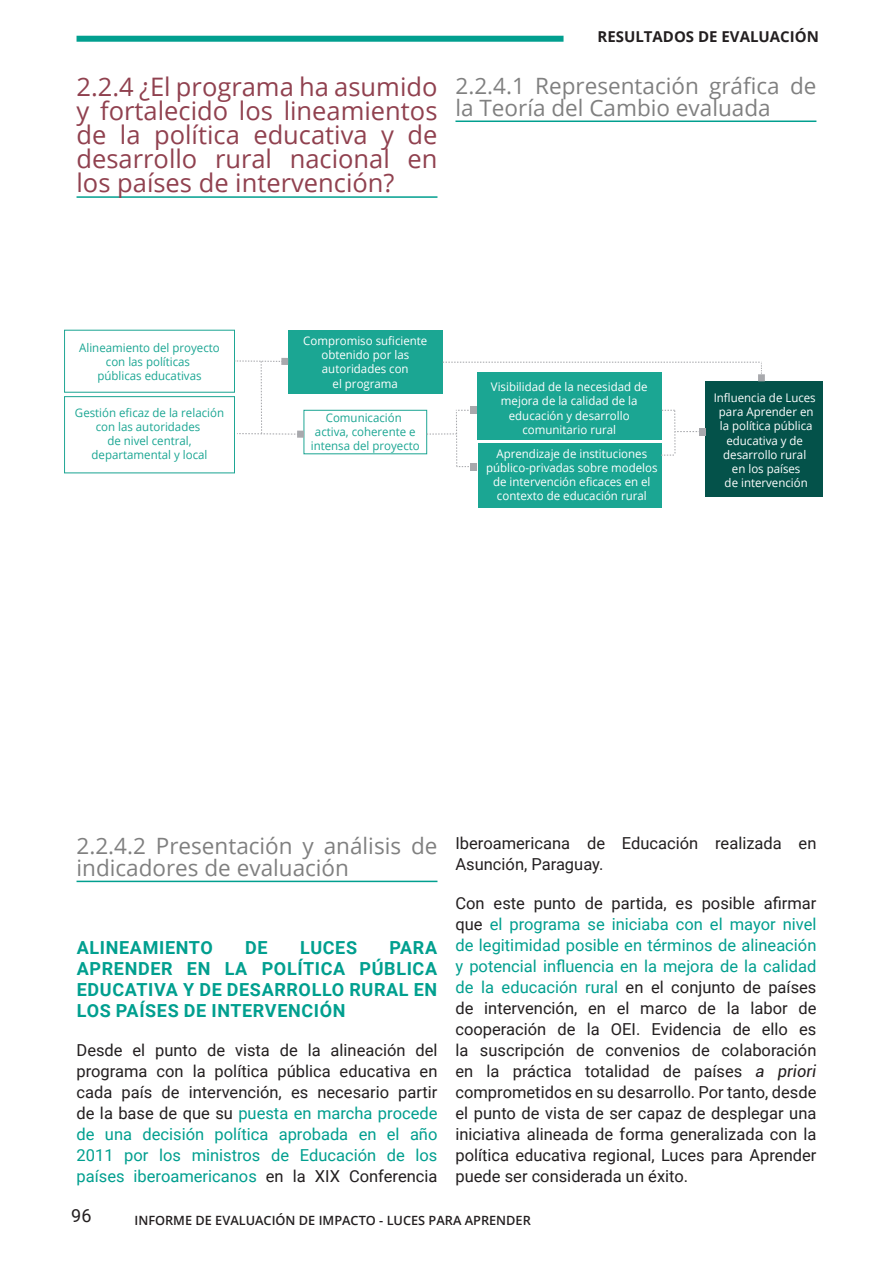
<style>
.page{position:relative;width:893px;height:1263px;background:#fff}
.page>*{position:absolute;margin:0;border:0;box-sizing:border-box;transform-origin:0 0}
.resumen_2_1_1{font:25.5px/24px "Open Sans";color:#90414f;text-align:justify}
.TITULO_2_1_1_1{font:22.5px/22.5px "Open Sans";color:#808080}
.TITULOGuión_2{font:700 18px/21px "Roboto";letter-spacing:.035em;color:#019f8f;text-align:justify}
.t1{font:18px "Roboto";color:#231f20}
.t2{font:16.5px/21px "Roboto";color:#231f20;text-align:justify}
.t3{font:700 15px "Open Sans";color:#231f20}
.t4{font:600 12.75px "Open Sans";color:#231f20}
.t5{font:11.85px/14.2px "Open Sans";color:#fff;text-align:center}
.t6{font:11.85px/14.2px "Open Sans";color:#1ba693;text-align:center}
.s1{color:#019f8f}
.s2{font-style:italic}
</style>
<div class="page">
<div style="left:77px;top:36px;width:486px;height:6px;background:#019f8f"></div>
<hr style="left:77px;top:881px;width:360px;height:1px;background:#019f8f">
<div style="left:706px;top:381px;width:117px;height:115px;background:#04524a"></div>
<div style="left:288px;top:330px;width:155px;height:64px;background:#1ba693"></div>
<div style="left:477px;top:372px;width:184px;height:68px;background:#1ba693"></div>
<div style="left:478px;top:443px;width:183px;height:65px;background:#1ba693"></div>
<div style="left:64px;top:330px;width:171px;height:63px;border:1px solid #1ca593"></div>
<div style="left:64px;top:396px;width:171px;height:77px;border:1px solid #1ca593"></div>
<div style="left:304px;top:410px;width:123px;height:44px;border:1px solid #1ca593"></div>
<div style="left:281px;top:358px;width:7px;height:7px;background:#a8a9ad"></div>
<svg style="left:235px;top:360px;width:66px;height:75px"></svg>
<div style="left:297px;top:431px;width:7px;height:7px;background:#a8a9ad"></div>
<svg style="left:443px;top:362px;width:319px;height:16px"></svg>
<div style="left:758px;top:374px;width:7px;height:7px;background:#a8a9ad"></div>
<div style="left:470px;top:407px;width:7px;height:7px;background:#a8a9ad"></div>
<svg style="left:427px;top:410px;width:42px;height:57px"></svg>
<div style="left:470px;top:463px;width:7px;height:7px;background:#a8a9ad"></div>
<svg style="left:661px;top:410px;width:42px;height:46px"></svg>
<div style="left:699px;top:428px;width:7px;height:7px;background:#a8a9ad"></div>
<hr style="left:77px;top:196px;width:360px;height:2px;background:#019f8f">
<hr style="left:455px;top:121px;width:361px;height:1px;background:#019f8f">
<p class="t3" style="left:597px;top:26px;width:223px">RESULTADOS DE EVALUACIÓN</p>
<p class="resumen_2_1_1" style="left:77px;top:74px;width:362px">2.2.4 ¿El programa ha asumido y fortalecido los lineamientos de la política educativa y de desarrollo rural nacional en los países de intervención?</p>
<p class="TITULO_2_1_1_1" style="left:455px;top:74px;width:362px">2.2.4.1 Representación gráfica de la Teoría del Cambio evaluada</p>
<p class="t5" style="left:303px;top:333px;width:126px">Compromiso suficiente obtenido por las autoridades con<br>el programa</p>
<p class="t6" style="left:79px;top:340px;width:142px">Alineamiento del proyecto con las políticas<br>públicas educativas</p>
<p class="t6" style="left:75px;top:405px;width:151px">Gestión eficaz de la relación con las autoridades<br>de nivel central, departamental y local</p>
<p class="t6" style="left:311px;top:410px;width:110px">Comunicación activa, coherente e intensa del proyecto</p>
<p class="t5" style="left:491px;top:379px;width:158px">Visibilidad de la necesidad de mejora de la calidad de la educación y desarrollo comunitario rural</p>
<p class="t5" style="left:486px;top:446px;width:173px">Aprendizaje de instituciones público-privadas sobre modelos de intervención eficaces en el contexto de educación rural</p>
<p class="t5" style="left:714px;top:390px;width:104px">Influencia de Luces para Aprender en la política pública educativa y de desarrollo rural<br>en los países<br>de intervención</p>
<p class="TITULO_2_1_1_1" style="left:77px;top:834px;width:362px">2.2.4.2 Presentación y análisis de indicadores de evaluación</p>
<p class="TITULOGuión_2" style="left:77px;top:937px;width:137px">ALINEAMIENTO</p>
<p class="TITULOGuión_2" style="left:245px;top:937px;width:24px">DE</p>
<p class="TITULOGuión_2" style="left:300px;top:937px;width:58px">LUCES</p>
<p class="TITULOGuión_2" style="left:77px;top:937px;width:362px;text-indent:313px">PARA APRENDER EN LA POLÍTICA PÚBLICA EDUCATIVA Y DE DESARROLLO RURAL EN LOS PAÍSES DE INTERVENCIÓN</p>
<p class="t2" style="left:77px;top:1039px;width:362px">Desde el punto de vista de la alineación del programa con la política pública educativa en cada país de intervención, es necesario partir de la base de que su <span class="s1">puesta en marcha procede de una decisión política aprobada en el año 2011 por los ministros de Educación de los países iberoamericanos</span> en la XIX Conferencia</p>
<p class="t2" style="left:455px;top:832px;width:362px">Iberoamericana de Educación realizada en<br>Asunción, Paraguay.</p>
<p class="t2" style="left:455px;top:892px;width:362px">Con este punto de partida, es posible afirmar que <span class="s1">el programa se iniciaba con el mayor nivel de legitimidad posible en términos de alineación y potencial influencia en la mejora de la calidad de la educación rural</span> en el conjunto de países de intervención, en el marco de la labor de cooperación de la OEI. Evidencia de ello es la suscripción de convenios de colaboración en la práctica totalidad de países <span class="s2">a priori </span>comprometidos en su desarrollo. Por tanto, desde el punto de vista de ser capaz de desplegar una iniciativa alineada de forma generalizada con la política educativa regional, Luces para Aprender puede ser considerada un éxito.</p>
<p class="t1" style="left:71px;top:1203px;width:22px">96</p>
<p class="t4" style="left:134px;top:1211px;width:398px">INFORME DE EVALUACIÓN DE IMPACTO - LUCES PARA APRENDER</p>
</div>
